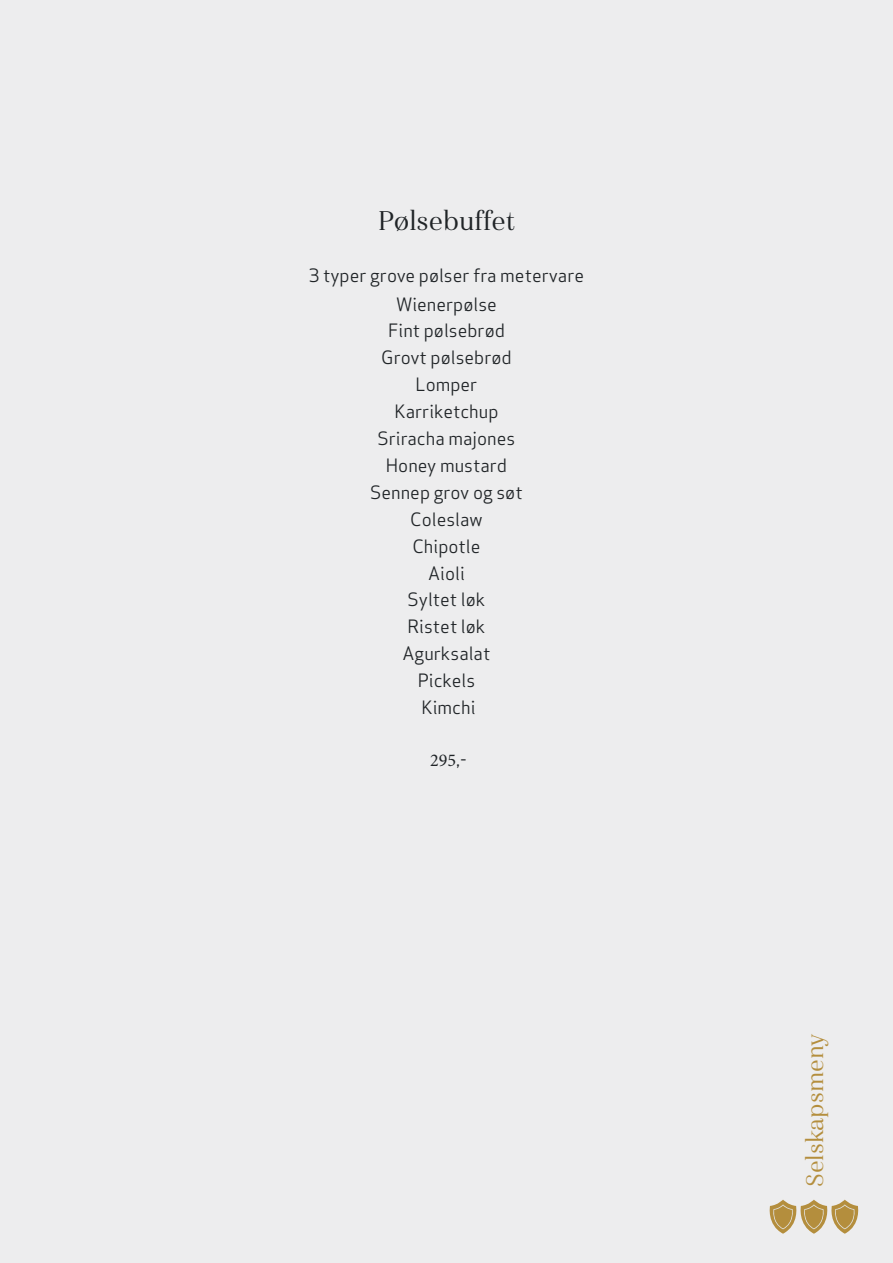
<style>
.page{position:relative;width:893px;height:1263px;background:#ededee}
.page>*{position:absolute;margin:0;border:0;box-sizing:border-box;transform-origin:0 0}
.t1{font:27px "Haboro Nor Reg";color:#202427}
.t2{font:24px "Haboro Nor Reg";color:#b48e3d}
.t3{font:18px/26.8px "Apex Sans";color:#202427;text-align:center}
.t4{font:18px "Minion Pro";color:#202427}
.s1{font-family:"Apex Sans"}
</style>
<div class="page">
<svg style="left:769px;top:1199px;width:90px;height:35px"></svg>
<p class="t1" style="left:378px;top:203px;width:139px">Pølsebuffet</p>
<p class="t3" style="left:309px;top:259px;width:277px;line-height:28.5px">3 typer grove pølser fra metervare<br>Wienerpølse</p>
<p class="t3" style="left:370px;top:316px;width:154px">Fint pølsebrød<br>Grovt pølsebrød<br>Lomper<br>Karriketchup<br>Sriracha majones<br>Honey mustard<br>Sennep grov og søt<br>Coleslaw<br>Chipotle<br>Aioli<br>Syltet løk<br>Ristet løk<br>Agurksalat<br>Pickels<br>Kimchi</p>
<p class="t4" style="left:430px;top:749px;width:38px">295<span class="s1">,-</span></p>
<p class="t2" style="left:799px;top:1187px;width:155px;rotate:-90deg">Selskapsmeny</p>
</div>
